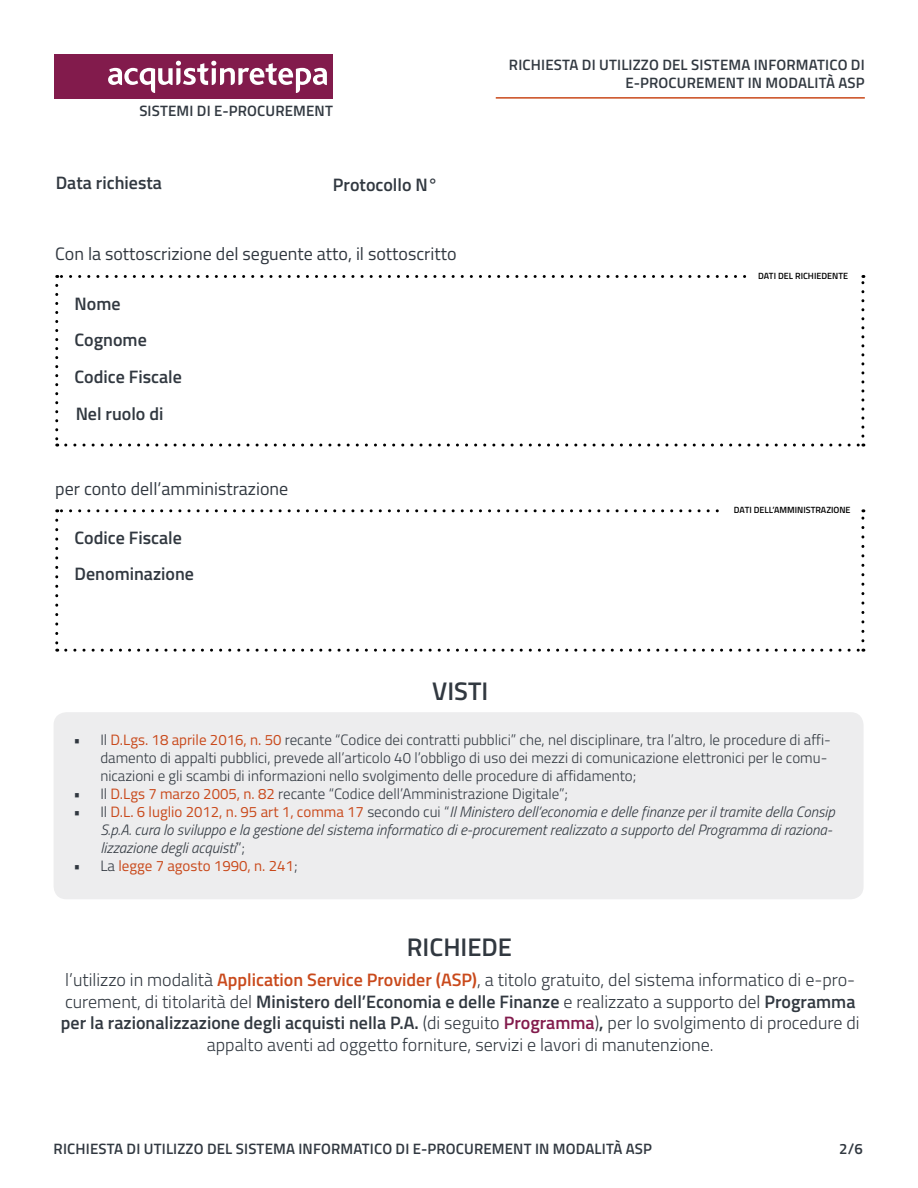
<style>
.page{position:relative;width:918px;height:1188px;background:#fff}
.page>*{position:absolute;margin:0;border:0;box-sizing:border-box;transform-origin:0 0}
.t1{font:600 25.5px "Titillium";color:#313840}
.t2{font:300 18px/21.6px "Titillium";color:#313840;text-align:center}
.t3{font:600 18px/36.2px "Titillium";color:#313840}
.t4{font:18px "Titillium";color:#313840}
.t5{font:300 15px/18px "Titillium";color:#313840}
.t6{font:italic 300 15px/18px "Titillium";color:#313840}
.t7{font:600 15px/18px "Titillium";letter-spacing:.01em;color:#313840;text-align:right}
.t8{font:15px "Titillium";color:#c9491b}
.t9{font:600 9px "Titillium";color:#000}
.s1{font-weight:400;color:#c9491b}
.s2{font-style:normal}
.s3{font-weight:400;font-style:normal;color:#c9491b}
.s4{font-weight:300;color:#313840}
.s5{font-weight:600;color:#c9491b}
.s6{font-weight:600}
.s7{font-weight:600;color:#821b4c}
</style>
<div class="page">
<div style="left:54px;top:54px;width:279px;height:45px;background:#821b4c"></div>
<svg style="left:108px;top:61px;width:219px;height:32px"></svg>
<hr style="left:496px;top:97px;width:369px;height:2px;background:#c9491b">
<div style="left:54px;top:712px;width:810px;height:187px;background:#ededee;border-radius:13px"></div>
<svg style="left:55px;top:520px;width:3px;height:132px"></svg>
<svg style="left:66px;top:649px;width:798px;height:3px"></svg>
<svg style="left:861px;top:509px;width:3px;height:132px"></svg>
<svg style="left:57px;top:509px;width:662px;height:3px"></svg>
<svg style="left:55px;top:285px;width:3px;height:162px"></svg>
<svg style="left:66px;top:444px;width:798px;height:3px"></svg>
<svg style="left:861px;top:275px;width:3px;height:161px"></svg>
<svg style="left:57px;top:275px;width:690px;height:3px"></svg>
<p class="t7" style="left:139px;top:101px;width:195px">SISTEMI DI E-PROCUREMENT</p>
<p class="t3" style="left:56px;top:164px;width:108px">Data richiesta</p>
<p class="t3" style="left:333px;top:166px;width:107px">Protocollo N°</p>
<p class="t4" style="left:55px;top:241px;width:403px">Con la sottoscrizione del seguente atto, il sottoscritto</p>
<p class="t3" style="left:75px;top:285px;width:74px">Nome<br>Cognome</p>
<p class="t3" style="left:75px;top:357px;width:109px">Codice Fiscale</p>
<p class="t3" style="left:76px;top:395px;width:89px">Nel ruolo di</p>
<p class="t4" style="left:55px;top:475px;width:235px">per conto dell’amministrazione</p>
<p class="t3" style="left:75px;top:519px;width:121px">Codice Fiscale<br>Denominazione</p>
<p class="t7" style="left:509px;top:55px;width:357px">RICHIESTA DI UTILIZZO DEL SISTEMA INFORMATICO DI<br>E-PROCUREMENT IN MODALITÀ ASP</p>
<p class="t9" style="left:758px;top:269px;width:91px">DATI DEL RICHIEDENTE</p>
<p class="t9" style="left:734px;top:504px;width:118px">DATI DELL’AMMINISTRAZIONE</p>
<h1 class="t1" style="left:432px;top:672px;width:58px">VISTI</h1>
<p class="t5" style="left:100px;top:730px;width:732px;text-indent:-27px">• Il <span class="s1">D.Lgs. 18 aprile 2016, n. 50</span> recante “Codice dei contratti pubblici” che, nel disciplinare, tra l’altro, le procedure di affi&shy;damento di appalti pubblici, prevede all’articolo 40 l’obbligo di uso dei mezzi di comunicazione elettronici per le comu&shy;nicazioni e gli scambi di informazioni nello svolgimento delle procedure di affidamento;</p>
<p class="t5" style="left:73px;top:784px;width:496px">• Il <span class="s1">D.Lgs 7 marzo 2005, n. 82</span> recante “Codice dell’Amministrazione Digitale”;</p>
<p class="t6" style="left:100px;top:802px;width:736px;text-indent:-27px"><span class="s2">• Il</span> <span class="s3">D.L. 6 luglio 2012, n. 95 art 1, comma 17</span> <span class="s2">secondo cui “</span>Il Ministero dell’economia e delle finanze per il tramite della Consip<br>S.p.A. cura lo sviluppo e la gestione del sistema informatico di e-procurement realizzato a supporto del Programma di raziona&shy;lizzazione degli acquisti<span class="s2">”;</span></p>
<p class="t8" style="left:73px;top:855px;width:226px"><span class="s4">• La</span> legge 7 agosto 1990, n. 241<span class="s4">;</span></p>
<h1 class="t1" style="left:407px;top:928px;width:107px">RICHIEDE</h1>
<p class="t2" style="left:61px;top:968px;width:800px">l’utilizzo in modalità <span class="s5">Application Service Provider (ASP)</span>, a titolo gratuito, del sistema informatico di e-pro&shy;curement, di titolarità del <span class="s6">Ministero dell’Economia e delle Finanze</span> e realizzato a supporto del <span class="s6">Programma per la razionalizzazione degli acquisti nella P.A.</span> (di seguito <span class="s7">Programma</span>)<span class="s6">,</span> per lo svolgimento di procedure di appalto aventi ad oggetto forniture, servizi e lavori di manutenzione.</p>
<p class="t7" style="left:54px;top:1139px;width:600px">RICHIESTA DI UTILIZZO DEL SISTEMA INFORMATICO DI E-PROCUREMENT IN MODALITÀ ASP</p>
<p class="t7" style="left:839px;top:1139px;width:25px">2/6</p>
</div>
